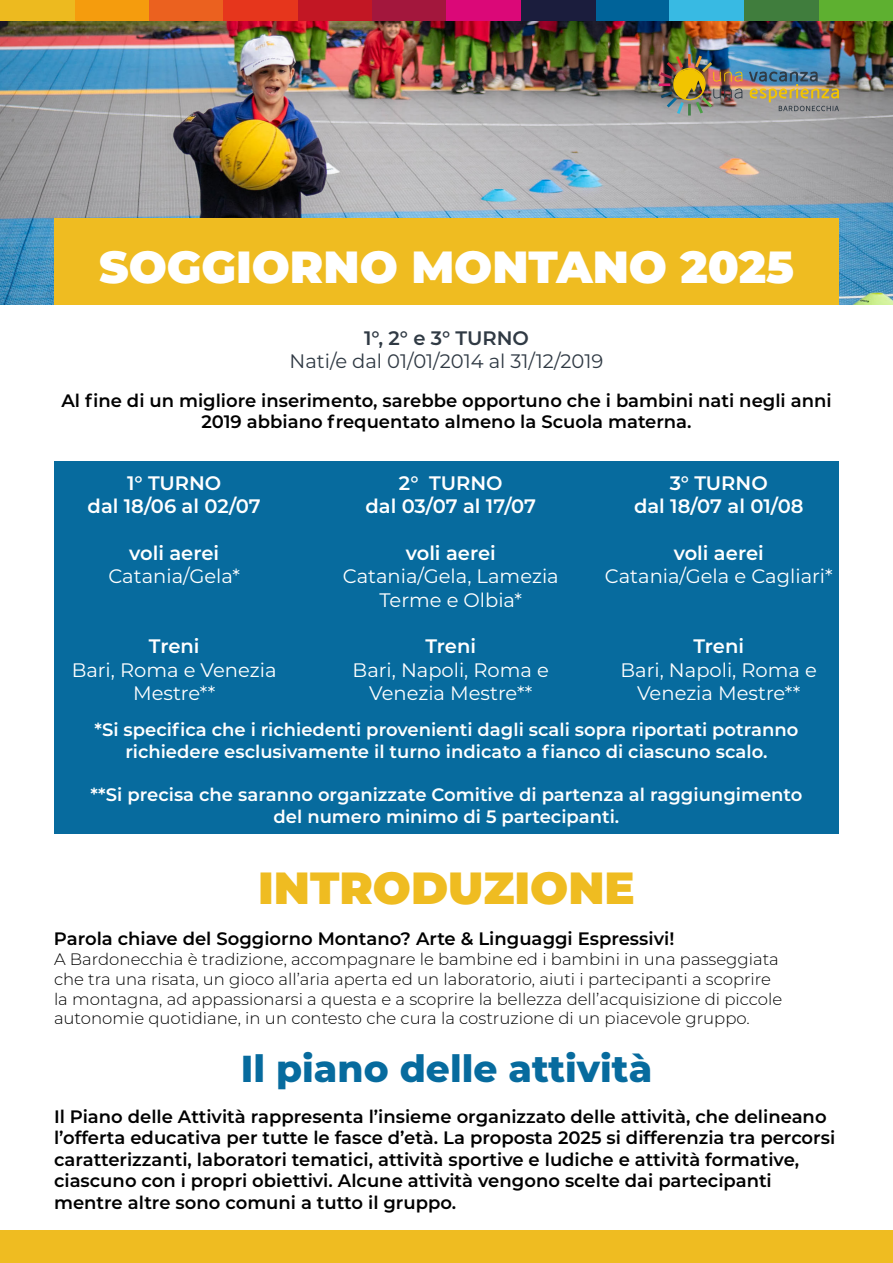
<style>
.page{position:relative;width:893px;height:1263px;background:#fff}
.page>*{position:absolute;margin:0;border:0;box-sizing:border-box;transform-origin:0 0}
.t1{font:900 45px "Montserrat";color:#fff}
.t2{font:900 45px "Montserrat";color:#efbc21}
.t3{font:800 37.5px "Montserrat";color:#076b9e}
.t4{font:19.5px/23.4px "Montserrat";color:#fff;text-align:center}
.t5{font:600 19.5px/23.4px "Montserrat";color:#fff;text-align:center}
.t6{font:19.5px "Montserrat";color:#303a44}
.t7{font:600 19.5px "Montserrat";color:#303a44}
.t8{font:600 18px/21.6px "Montserrat";color:#000;text-align:center}
.t9{font:600 18px/21.6px "Montserrat";color:#fff;text-align:center}
.t10{font:300 16.5px/19.8px "Montserrat";color:#000}
</style>
<div class="page">
<div style="left:0;top:1230px;width:893px;height:33px;background:#efbc21"></div>
<div style="left:372px;top:0;width:74px;height:21px;background:#a3173d"></div>
<div style="left:819px;top:0;width:74px;height:21px;background:#5eb030"></div>
<div style="left:149px;top:0;width:74px;height:21px;background:#eb611f"></div>
<div style="left:595px;top:0;width:75px;height:21px;background:#006399"></div>
<div style="left:298px;top:0;width:74px;height:21px;background:#c21724"></div>
<div style="left:744px;top:0;width:75px;height:21px;background:#407d3d"></div>
<div style="left:74px;top:0;width:75px;height:21px;background:#f59c0d"></div>
<div style="left:521px;top:0;width:74px;height:21px;background:#1b1d3d"></div>
<div style="left:223px;top:0;width:75px;height:21px;background:#e6361c"></div>
<div style="left:670px;top:0;width:74px;height:21px;background:#38bae3"></div>
<div style="left:0;top:0;width:74px;height:21px;background:#edba1f"></div>
<div style="left:446px;top:0;width:75px;height:21px;background:#db0878"></div>
<img style="left:0;top:21px;width:893px;height:284px">
<div style="left:54px;top:461px;width:785px;height:372px;background:#076b9e"></div>
<div style="left:54px;top:218px;width:785px;height:87px;background:#efbc21"></div>
<img style="left:749px;top:72px;width:90px;height:39px">
<img style="left:659px;top:54px;width:83px;height:62px">
<h1 class="t1" style="left:99px;top:233px;width:696px">SOGGIORNO MONTANO 2025</h1>
<p class="t7" style="left:364px;top:324px;width:166px">1°, 2° e 3° TURNO</p>
<p class="t6" style="left:290px;top:348px;width:315px">Nati/e dal 01/01/2014 al 31/12/2019</p>
<p class="t8" style="left:61px;top:389px;width:772px">Al fine di un migliore inserimento, sarebbe opportuno che i bambini nati negli anni<br>2019 abbiano frequentato almeno la Scuola materna.</p>
<p class="t5" style="left:88px;top:470px;width:175px">1° TURNO<br>dal 18/06 al 02/07</p>
<p class="t5" style="left:129px;top:540px;width:92px">voli aerei</p>
<p class="t4" style="left:108px;top:564px;width:133px">Catania/Gela*</p>
<p class="t5" style="left:365px;top:470px;width:172px">2° TURNO<br>dal 03/07 al 17/07</p>
<p class="t5" style="left:406px;top:540px;width:92px">voli aerei</p>
<p class="t4" style="left:343px;top:564px;width:217px">Catania/Gela, Lamezia<br>Terme e Olbia*</p>
<p class="t5" style="left:425px;top:634px;width:52px">Treni</p>
<p class="t4" style="left:353px;top:657px;width:198px">Bari, Napoli, Roma e<br>Venezia Mestre**</p>
<p class="t5" style="left:634px;top:470px;width:171px">3° TURNO<br>dal 18/07 al 01/08</p>
<p class="t5" style="left:674px;top:540px;width:92px">voli aerei</p>
<p class="t4" style="left:605px;top:564px;width:229px">Catania/Gela e Cagliari*</p>
<p class="t5" style="left:149px;top:634px;width:52px">Treni</p>
<p class="t4" style="left:72px;top:657px;width:206px">Bari, Roma e Venezia<br>Mestre**</p>
<p class="t5" style="left:693px;top:634px;width:52px">Treni</p>
<p class="t4" style="left:621px;top:657px;width:198px">Bari, Napoli, Roma e<br>Venezia Mestre**</p>
<p class="t9" style="left:94px;top:718px;width:706px">*Si specifica che i richiedenti provenienti dagli scali sopra riportati potranno richiedere esclusivamente il turno indicato a fianco di ciascuno scalo.</p>
<p class="t9" style="left:90px;top:783px;width:714px">**Si precisa che saranno organizzate Comitive di partenza al raggiungimento del numero minimo di 5 partecipanti.</p>
<h1 class="t2" style="left:258px;top:854px;width:378px">INTRODUZIONE</h1>
<p class="t8" style="left:54px;top:927px;width:622px">Parola chiave del Soggiorno Montano? Arte &amp; Linguaggi Espressivi!</p>
<p class="t10" style="left:54px;top:949px;width:730px">A Bardonecchia è tradizione, accompagnare le bambine ed i bambini in una passeggiata che tra una risata, un gioco all’aria aperta ed un laboratorio, aiuti i partecipanti a scoprire la montagna, ad appassionarsi a questa e a scoprire la bellezza dell’acquisizione di piccole autonomie quotidiane, in un contesto che cura la costruzione di un piacevole gruppo.</p>
<h2 class="t3" style="left:241px;top:1041px;width:413px">Il piano delle attività</h2>
<p class="t8" style="left:54px;top:1104px;width:783px;text-align:left">Il Piano delle Attività rappresenta l’insieme organizzato delle attività, che delineano l’offerta educativa per tutte le fasce d’età. La proposta 2025 si differenzia tra percorsi caratterizzanti, laboratori tematici, attività sportive e ludiche e attività formative, ciascuno con i propri obiettivi. Alcune attività vengono scelte dai partecipanti mentre altre sono comuni a tutto il gruppo.</p>
</div>
